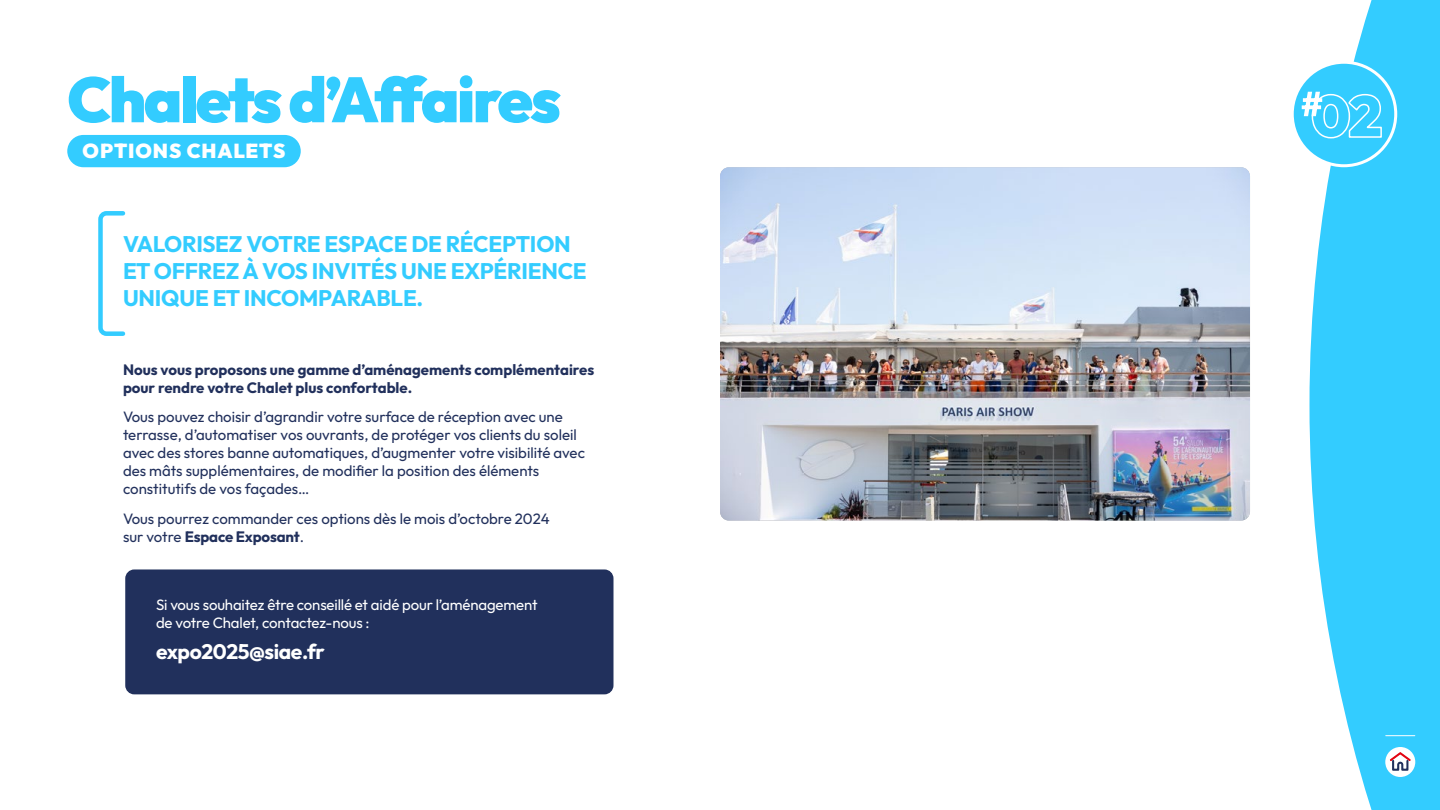
<style>
.page{position:relative;width:1440px;height:810px;background:#fff}
.page>*{position:absolute;margin:0;border:0;box-sizing:border-box;transform-origin:0 0}
.t1{font:900 63.3px "Outfit";letter-spacing:-.04em;color:#3cf}
.t2{font:700 22.5px/27px "Outfit";letter-spacing:-.01em;color:#3cf}
.t3{font:700 21px "Outfit";letter-spacing:-.02em;color:#fff}
.t4{font:900 20.17px "Outfit";letter-spacing:.04em;color:#fff}
.t5{font:15px/18px "Outfit";color:#21305c}
.t6{font:700 15px/18px "Outfit";color:#21305c}
.t7{font:15px/18px "Outfit";letter-spacing:-.01em;color:#fff}
.s1{font-weight:700}
</style>
<div class="page">
<svg style="left:1310px;top:0;width:130px;height:810px;fill:#3cf"></svg>
<div style="left:1292px;top:62px;width:104px;height:104px;background:#3cf;border-radius:50%"></div>
<div style="left:1291px;top:61px;width:106px;height:106px;border:3px solid #fff;border-radius:50%"></div>
<svg style="left:1302px;top:92px;width:80px;height:47px"></svg>
<div style="left:67px;top:135px;width:234px;height:32px;background:#3cf;border-radius:16px"></div>
<img style="left:720px;top:167px;width:530px;height:354px">
<svg style="left:98px;top:211px;width:28px;height:125px"></svg>
<div style="left:126px;top:570px;width:487px;height:124px;background:#21305c;border-radius:8px"></div>
<div style="left:125px;top:569px;width:489px;height:125px;border:2px solid #21305c;border-radius:8px"></div>
<div style="left:1385px;top:747px;width:30px;height:30px;background:#fff;border-radius:50%"></div>
<svg style="left:1390px;top:752px;width:21px;height:19px"></svg>
<svg style="left:1386px;top:735px;width:29px;height:1px"></svg>
<h1 class="t1" style="left:67px;top:57px;width:495px">Chalets d’Affaires</h1>
<h3 class="t4" style="left:83px;top:138px;width:204px">OPTIONS CHALETS</h3>
<h2 class="t2" style="left:123px;top:232px;width:465px">VALORISEZ VOTRE ESPACE DE RÉCEPTION<br>ET OFFREZ À VOS INVITÉS UNE EXPÉRIENCE<br>UNIQUE ET INCOMPARABLE.</h2>
<p class="t6" style="left:123px;top:361px;width:473px">Nous vous proposons une gamme d’aménagements complémentaires pour rendre votre Chalet plus confortable.</p>
<p class="t5" style="left:123px;top:408px;width:464px">Vous pouvez choisir d’agrandir votre surface de réception avec une terrasse, d’automatiser vos ouvrants, de protéger vos clients du soleil avec des stores banne automatiques, d’augmenter votre visibilité avec des mâts supplémentaires, de modifier la position des éléments constitutifs de vos façades…</p>
<p class="t5" style="left:123px;top:510px;width:428px">Vous pourrez commander ces options dès le mois d’octobre 2024 sur votre <span class="s1">Espace Exposant</span>.</p>
<p class="t7" style="left:156px;top:596px;width:383px">Si vous souhaitez être conseillé et aidé pour l’aménagement de votre Chalet, contactez-nous :</p>
<h3 class="t3" style="left:156px;top:638px;width:170px">expo2025@siae.fr</h3>
</div>
